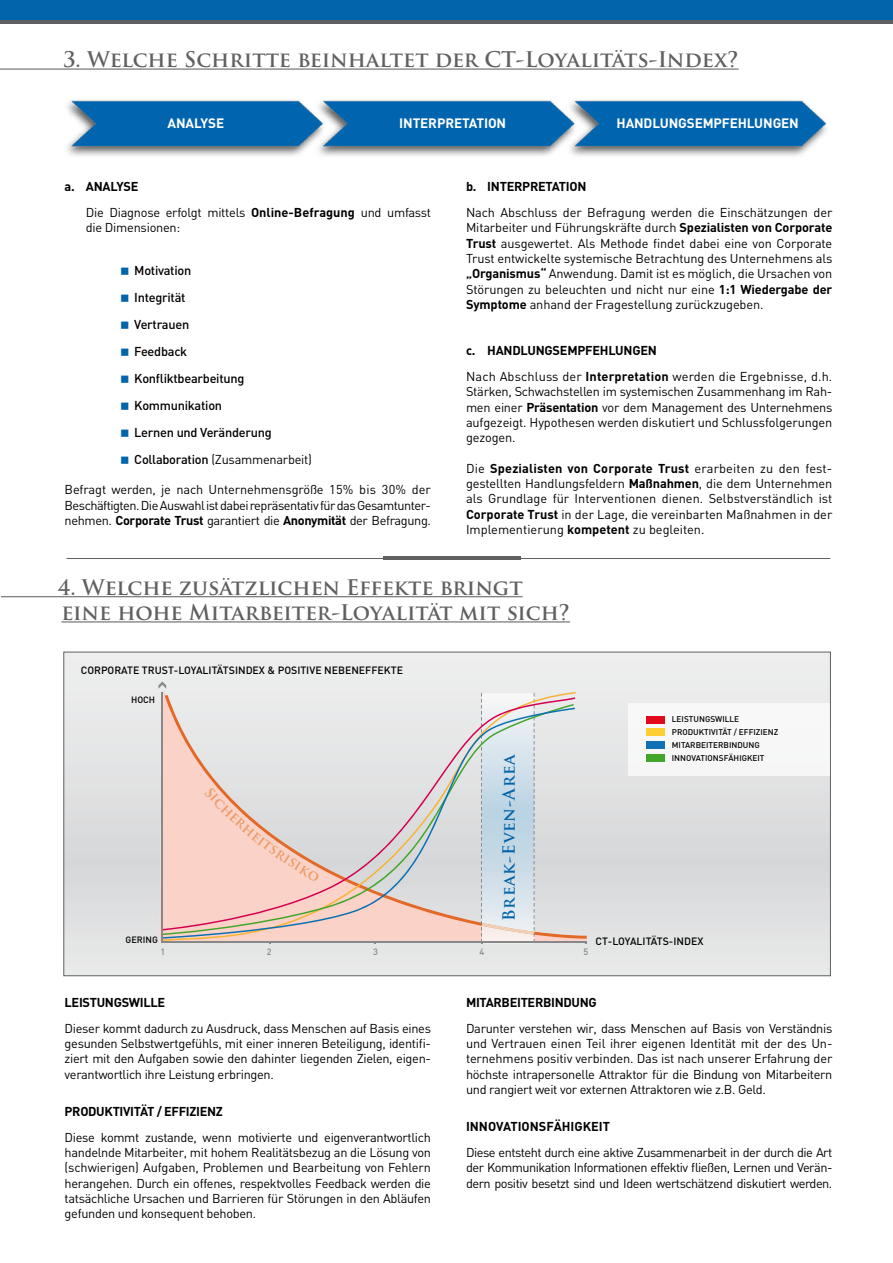
<style>
.page{position:relative;width:893px;height:1263px;background:#fff}
.page>*{position:absolute;margin:0;border:0;box-sizing:border-box;transform-origin:0 0}
.t1{font:700 21px/25.2px "Trajan Pro";color:#5f6062}
.t2{font:700 16.5px "Trajan Pro";letter-spacing:.05em;color:#0264aa}
.t3{font:700 13.5px "DIN";letter-spacing:-.01em;color:#fff}
.t4{font:12.75px/15.3px "DIN";letter-spacing:-.025em;color:#000;text-align:justify}
.t5{font:500 12.75px/27px "DIN";letter-spacing:-.02em;color:#000}
.t6{font:12.75px/26.1px "DIN";letter-spacing:.01em;color:#000}
.t7{font:700 12.75px "DIN";letter-spacing:-.02em;color:#000}
.t8{font:700 12.75px "DIN";color:#000}
.t9{font:500 10.5px "DIN";color:#000}
.t10{font:500 9.15px "DIN";color:#000}
.t11{font:500 9.15px "DIN";color:#87888a}
.t12{font:500 8.25px "DIN";color:#000}
.s1{font-weight:700}
.s2{font-weight:400}
</style>
<div class="page">
<svg style="left:66px;top:654px;width:763px;height:320px;background:#e3e3e4"></svg>
<svg style="left:163px;top:691px;width:424px;height:248px;background:#e1e0e0"></svg>
<svg style="left:163px;top:692px;width:413px;height:249px;background:#ede2dc"></svg>
<div style="left:163px;top:697px;width:412px;height:11px;background:#eaeaeb"></div>
<svg style="left:163px;top:708px;width:412px;height:231px;background:#e3d7d3"></svg>
<hr style="left:161px;top:692px;width:2px;height:250px;background:#87888a">
<hr style="left:162px;top:941px;width:425px;height:2px;background:#87888a">
<svg style="left:158px;top:681px;width:8px;height:8px"></svg>
<svg style="left:481px;top:693px;width:54px;height:248px;background:#d0dbe2"></svg>
<hr style="left:1px;top:596px;width:522px;height:1px;background:#5f6062">
<hr style="left:61px;top:621px;width:509px;height:1px;background:#5f6062">
<hr style="left:0;top:69px;width:739px;height:1px;background:#5f6062">
<div style="left:628px;top:703px;width:202px;height:73px;background:#f7f7f7"></div>
<div style="left:646px;top:716px;width:18px;height:7px;background:#e0091d"></div>
<div style="left:646px;top:754px;width:18px;height:7px;background:#42a62a"></div>
<div style="left:646px;top:742px;width:18px;height:7px;background:#0f70b4"></div>
<div style="left:646px;top:729px;width:18px;height:7px;background:#fecf32"></div>
<div style="left:0;top:0;width:893px;height:23px;background:linear-gradient(to right,#5f6062,#5f6062)"></div>
<div style="left:0;top:0;width:893px;height:19px;background:#0264aa"></div>
<hr style="left:67px;top:558px;width:763px;height:1px;background:#5f6062">
<hr style="left:383px;top:557px;width:138px;height:3px;background:#5f6062">
<img style="left:67px;top:100px;width:760px;height:56px">
<svg style="left:204px;top:786px;width:116px;height:96px;background:#edd2ca"></svg>
<h1 class="t1" style="left:63px;top:47px;width:677px">3. Welche Schritte beinhaltet der CT‑Loyalitäts‑Index?</h1>
<p class="t3" style="left:168px;top:114px;width:58px">ANALYSE</p>
<p class="t3" style="left:399px;top:114px;width:108px">INTERPRETATION</p>
<p class="t3" style="left:617px;top:114px;width:184px">HANDLUNGSEMPFEHLUNGEN</p>
<p class="t4" style="left:86px;top:173px;width:347px;line-height:26.1px;text-indent:-21px"><span class="s1">a. ANALYSE<br></span>Die Diagnose erfolgt mittels <span class="s1">Online‑Befragung</span> und umfasst</p>
<p class="t4" style="left:86px;top:220px;width:96px">die Dimensionen:</p>
<p class="t5" style="left:134px;top:256px;width:179px">Motivation<br>Integrität<br>Vertrauen<br>Feedback<br>Konfliktbearbeitung<br>Kommunikation<br>Lernen und Veränderung<br>Collaboration <span class="s2">(Zusammenarbeit)</span></p>
<p class="t4" style="left:65px;top:482px;width:368px">Befragt werden, je nach Unternehmensgröße 15% bis 30% der Beschäftigten. Die Auswahl ist dabei repräsentativ für das Gesamtunter&shy;nehmen. <span class="s1">Corporate Trust</span> garantiert die <span class="s1">Anonymität</span> der Befragung.</p>
<p class="t7" style="left:466px;top:178px;width:122px">b. INTERPRETATION</p>
<p class="t4" style="left:466px;top:205px;width:368px">Nach Abschluss der Befragung werden die Einschätzungen der Mitarbeiter und Führungskräfte durch <span class="s1">Spezialisten von Corporate Trust</span> ausgewertet. Als Methode findet dabei eine von Corporate Trust entwickelte systemische Betrachtung des Unternehmens als <span class="s1">„Organismus“</span> Anwendung. Damit ist es möglich, die Ursachen von Störungen zu beleuchten und nicht nur eine <span class="s1">1:1 Wiedergabe der Symptome</span> anhand der Fragestellung zurückzugeben.</p>
<p class="t6" style="left:466px;top:337px;width:368px"><span class="s1">c. HANDLUNGSEMPFEHLUNGEN<br></span>Nach Abschluss der <span class="s1">Interpretation</span> werden die Ergebnisse, d.h.</p>
<p class="t4" style="left:466px;top:384px;width:368px">Stärken, Schwachstellen im systemischen Zusammenhang im Rah&shy;men einer <span class="s1">Präsentation</span> vor dem Management des Unternehmens aufgezeigt. Hypothesen werden diskutiert und Schlussfolgerungen gezogen.</p>
<p class="t4" style="left:466px;top:460px;width:368px">Die <span class="s1">Spezialisten von Corporate Trust</span> erarbeiten zu den fest&shy;gestellten Handlungsfeldern <span class="s1">Maßnahmen</span>, die dem Unternehmen als Grundlage für Interventionen dienen. Selbstverständlich ist <span class="s1">Corporate Trust</span> in der Lage, die vereinbarten Maßnahmen in der Implementierung <span class="s1">kompetent</span> zu begleiten.</p>
<h1 class="t1" style="left:58px;top:575px;width:514px">4. Welche zusätzlichen Effekte bringt eine hohe Mitarbeiter‑Loyalität mit sich?</h1>
<p class="t9" style="left:81px;top:664px;width:324px">CORPORATE TRUST-LOYALITÄTSINDEX &amp; POSITIVE NEBENEFFEKTE</p>
<p class="t10" style="left:131px;top:694px;width:26px">HOCH</p>
<p class="t10" style="left:125px;top:933px;width:34px">GERING</p>
<p class="t2" style="left:499px;top:921px;width:170px;rotate:-90deg">Break-Even-Area</p>
<p class="t11" style="left:160px;top:946px;width:6px">1</p>
<p class="t11" style="left:267px;top:946px;width:6px">2</p>
<p class="t11" style="left:373px;top:946px;width:6px">3</p>
<p class="t11" style="left:479px;top:946px;width:6px">4</p>
<p class="t11" style="left:583px;top:946px;width:6px">5</p>
<p class="t12" style="left:672px;top:714px;width:69px">LEISTUNGSWILLE</p>
<p class="t12" style="left:672px;top:753px;width:94px">INNOVATIONSFÄHIGKEIT</p>
<p class="t12" style="left:672px;top:727px;width:108px">PRODUKTIVITÄT / EFFIZIENZ</p>
<p class="t12" style="left:672px;top:740px;width:89px">MITARBEITERBINDUNG</p>
<p class="t9" style="left:596px;top:934px;width:109px">CT-LOYALITÄTS-INDEX</p>
<p class="t7" style="left:65px;top:994px;width:102px">LEISTUNGSWILLE</p>
<p class="t4" style="left:65px;top:1020px;width:368px">Dieser kommt dadurch zu Ausdruck, dass Menschen auf Basis eines gesunden Selbstwertgefühls, mit einer inneren Beteiligung, identifi&shy;ziert mit den Aufgaben sowie den dahinter liegenden Zielen, eigen&shy;verantwortlich ihre Leistung erbringen.</p>
<p class="t7" style="left:65px;top:1103px;width:16px">Produktivit</p>
<p class="t7" style="left:140px;top:1103px;width:39px">ät / Effizienz</p>
<p class="t4" style="left:65px;top:1129px;width:368px">Diese kommt zustande, wenn motivierte und eigenverantwortlich handelnde Mitarbeiter, mit hohem Realitätsbezug an die Lösung von (schwierigen) Aufgaben, Problemen und Bearbeitung von Fehlern herangehen. Durch ein offenes, respektvolles Feedback werden die tatsächliche Ursachen und Barrieren für Störungen in den Abläufen gefunden und konsequent behoben.</p>
<p class="t7" style="left:466px;top:994px;width:19px">Mitarbeiterbindung</p>
<p class="t4" style="left:466px;top:1020px;width:368px">Darunter verstehen wir, dass Menschen auf Basis von Verständnis und Vertrauen einen Teil ihrer eigenen Identität mit der des Un&shy;ternehmens positiv verbinden. Das ist nach unserer Erfahrung der höchste intrapersonelle Attraktor für die Bindung von Mitarbeitern und rangiert weit vor externen Attraktoren wie z.B. Geld.</p>
<p class="t8" style="left:466px;top:1118px;width:146px">INNOVATIONSFÄHIGKEIT</p>
<p class="t4" style="left:466px;top:1144px;width:368px">Diese entsteht durch eine aktive Zusammenarbeit in der durch die Art der Kommunikation Informationen effektiv fließen, Lernen und Verän&shy;dern positiv besetzt sind und Ideen wertschätzend diskutiert werden.</p>
</div>
